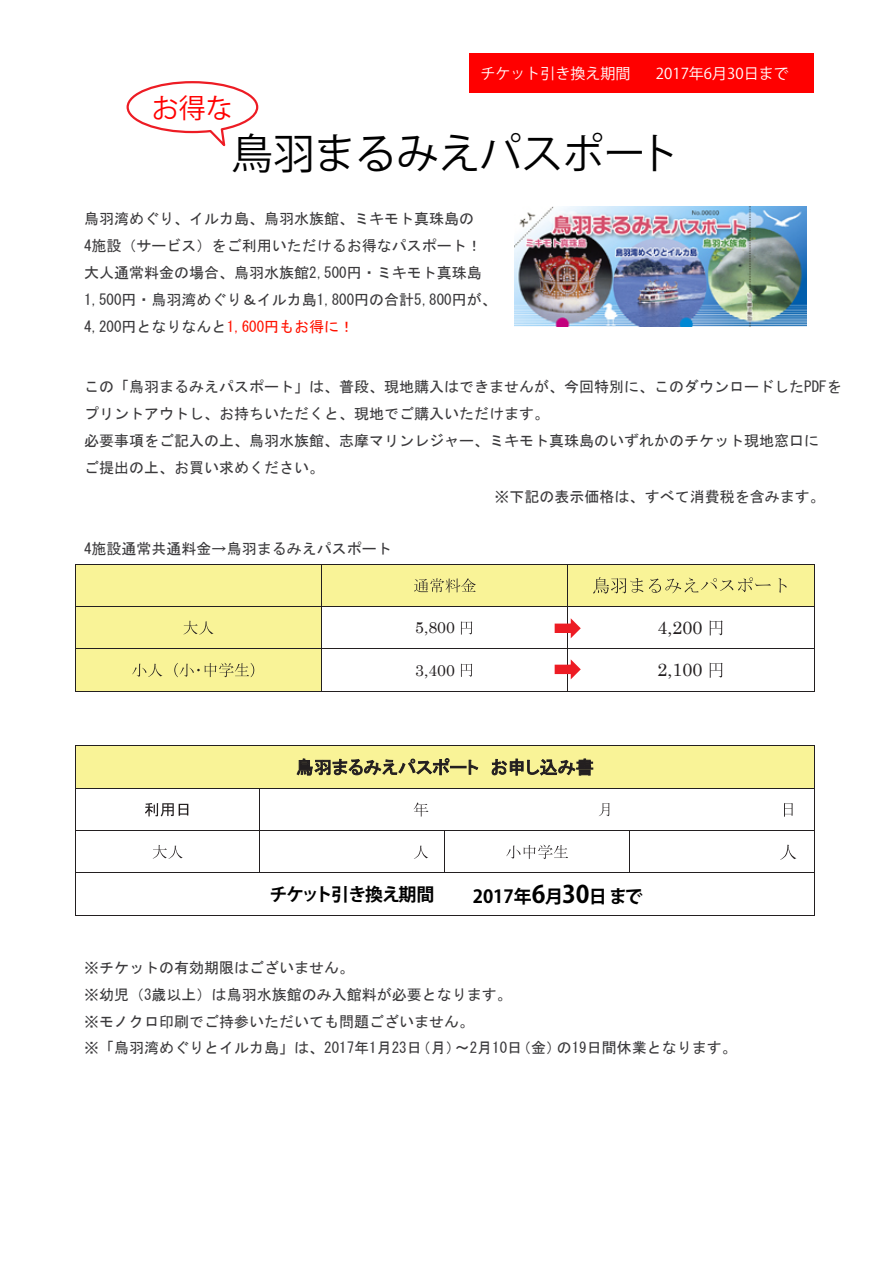
<style>
.page{position:relative;width:893px;height:1263px;background:#fff}
.page>*{position:absolute;margin:0;border:0;box-sizing:border-box;transform-origin:0 0}
.t1{font:42px "Shin Go Pro Bold 90 msp 90 ms RKSJ H";letter-spacing:-.015em;color:#000}
.t2{font:27px "Shin Go Pro Bold 90 msp 90 ms RKSJ H";color:#f00}
.t3{font:700 18px "Koz Go Pro";letter-spacing:-.065em;color:#000}
.t4{font:18px "Century";color:#231f20}
.t5{font:15.9px "Century";color:#231f20}
.t6{font:15px/27px "MS Gothic";color:#3a393b}
.t7{font:15px "Shin Go Pro Bold 90 msp 90 ms RKSJ H";color:#fff}
.s1{color:#ff1200}
.s2{font-size:24px}
</style>
<div class="page">
<div style="left:76px;top:565px;width:245px;height:7px;background:#f9f397"></div>
<div style="left:76px;top:572px;width:7px;height:27px;background:#f9f397"></div>
<div style="left:314px;top:572px;width:7px;height:27px;background:#f9f397"></div>
<div style="left:76px;top:599px;width:245px;height:7px;background:#f9f397"></div>
<div style="left:83px;top:572px;width:231px;height:27px;background:#f9f397"></div>
<div style="left:322px;top:565px;width:246px;height:7px;background:#f9f397"></div>
<div style="left:322px;top:572px;width:8px;height:27px;background:#f9f397"></div>
<div style="left:560px;top:572px;width:8px;height:27px;background:#f9f397"></div>
<div style="left:322px;top:599px;width:246px;height:7px;background:#f9f397"></div>
<div style="left:330px;top:572px;width:230px;height:27px;background:#f9f397"></div>
<svg style="left:414px;top:578px;width:62px;height:15px"></svg>
<div style="left:568px;top:565px;width:246px;height:7px;background:#f9f397"></div>
<div style="left:568px;top:572px;width:8px;height:27px;background:#f9f397"></div>
<div style="left:806px;top:572px;width:8px;height:27px;background:#f9f397"></div>
<div style="left:568px;top:599px;width:246px;height:7px;background:#f9f397"></div>
<div style="left:576px;top:572px;width:230px;height:27px;background:#f9f397"></div>
<svg style="left:593px;top:577px;width:193px;height:17px"></svg>
<hr style="left:75px;top:564px;width:739px;height:1px;background:#231f20">
<hr style="left:75px;top:565px;width:1px;height:41px;background:#231f20">
<hr style="left:321px;top:565px;width:1px;height:41px;background:#231f20">
<hr style="left:567px;top:565px;width:1px;height:41px;background:#231f20">
<hr style="left:814px;top:565px;width:1px;height:41px;background:#231f20">
<div style="left:76px;top:607px;width:245px;height:7px;background:#f9f397"></div>
<div style="left:76px;top:614px;width:7px;height:27px;background:#f9f397"></div>
<div style="left:314px;top:614px;width:7px;height:27px;background:#f9f397"></div>
<div style="left:76px;top:641px;width:245px;height:8px;background:#f9f397"></div>
<div style="left:83px;top:614px;width:231px;height:27px;background:#f9f397"></div>
<svg style="left:183px;top:621px;width:31px;height:14px"></svg>
<svg style="left:461px;top:621px;width:11px;height:14px"></svg>
<svg style="left:710px;top:620px;width:13px;height:16px"></svg>
<hr style="left:75px;top:606px;width:739px;height:1px;background:#231f20">
<hr style="left:75px;top:607px;width:1px;height:42px;background:#231f20">
<hr style="left:321px;top:607px;width:1px;height:42px;background:#231f20">
<hr style="left:567px;top:607px;width:1px;height:42px;background:#231f20">
<hr style="left:814px;top:607px;width:1px;height:42px;background:#231f20">
<div style="left:76px;top:649px;width:245px;height:8px;background:#f9f397"></div>
<div style="left:76px;top:657px;width:7px;height:26px;background:#f9f397"></div>
<div style="left:314px;top:657px;width:7px;height:26px;background:#f9f397"></div>
<div style="left:76px;top:683px;width:245px;height:8px;background:#f9f397"></div>
<div style="left:83px;top:657px;width:231px;height:26px;background:#f9f397"></div>
<svg style="left:132px;top:663px;width:122px;height:14px"></svg>
<svg style="left:461px;top:664px;width:11px;height:13px"></svg>
<svg style="left:710px;top:663px;width:13px;height:15px"></svg>
<hr style="left:75px;top:649px;width:739px;height:1px;background:#231f20">
<hr style="left:75px;top:649px;width:1px;height:43px;background:#231f20">
<hr style="left:75px;top:691px;width:246px;height:1px;background:#231f20">
<hr style="left:321px;top:649px;width:1px;height:43px;background:#231f20">
<hr style="left:322px;top:691px;width:245px;height:1px;background:#231f20">
<hr style="left:567px;top:649px;width:1px;height:43px;background:#231f20">
<hr style="left:568px;top:691px;width:246px;height:1px;background:#231f20">
<hr style="left:814px;top:649px;width:1px;height:43px;background:#231f20">
<div style="left:76px;top:746px;width:738px;height:8px;background:#f9f397"></div>
<div style="left:76px;top:754px;width:7px;height:27px;background:#f9f397"></div>
<div style="left:806px;top:754px;width:8px;height:27px;background:#f9f397"></div>
<div style="left:76px;top:781px;width:738px;height:7px;background:#f9f397"></div>
<div style="left:83px;top:754px;width:723px;height:27px;background:#f9f397"></div>
<svg style="left:296px;top:758px;width:182px;height:18px"></svg>
<svg style="left:492px;top:758px;width:101px;height:18px"></svg>
<hr style="left:75px;top:746px;width:739px;height:1px;background:#231f20">
<hr style="left:75px;top:746px;width:1px;height:42px;background:#231f20">
<hr style="left:814px;top:746px;width:1px;height:42px;background:#231f20">
<svg style="left:145px;top:803px;width:43px;height:13px"></svg>
<svg style="left:413px;top:803px;width:15px;height:14px"></svg>
<svg style="left:599px;top:803px;width:11px;height:13px"></svg>
<svg style="left:784px;top:803px;width:9px;height:14px"></svg>
<hr style="left:75px;top:788px;width:739px;height:1px;background:#231f20">
<hr style="left:75px;top:789px;width:1px;height:41px;background:#231f20">
<hr style="left:260px;top:789px;width:1px;height:41px;background:#231f20">
<hr style="left:814px;top:789px;width:1px;height:41px;background:#231f20">
<svg style="left:153px;top:845px;width:30px;height:14px"></svg>
<svg style="left:414px;top:846px;width:14px;height:13px"></svg>
<svg style="left:506px;top:845px;width:62px;height:14px"></svg>
<svg style="left:780px;top:845px;width:16px;height:15px"></svg>
<hr style="left:75px;top:830px;width:739px;height:1px;background:#231f20">
<hr style="left:75px;top:831px;width:1px;height:42px;background:#231f20">
<hr style="left:260px;top:831px;width:1px;height:42px;background:#231f20">
<hr style="left:444px;top:831px;width:1px;height:42px;background:#231f20">
<hr style="left:629px;top:831px;width:1px;height:42px;background:#231f20">
<hr style="left:814px;top:831px;width:1px;height:42px;background:#231f20">
<hr style="left:75px;top:873px;width:739px;height:1px;background:#231f20">
<hr style="left:75px;top:873px;width:1px;height:43px;background:#231f20">
<hr style="left:75px;top:915px;width:739px;height:1px;background:#231f20">
<hr style="left:814px;top:873px;width:1px;height:43px;background:#231f20">
<svg style="left:554px;top:659px;width:27px;height:21px"></svg>
<svg style="left:554px;top:618px;width:27px;height:21px"></svg>
<div style="left:469px;top:53px;width:344px;height:40px;background:#f00"></div>
<svg style="left:126px;top:81px;width:133px;height:66px"></svg>
<img style="left:515px;top:207px;width:291px;height:120px">
<h2 class="t2" style="left:152px;top:93px;width:82px">お得な</h2>
<p class="t7" style="left:480px;top:65px;width:310px">チケット引き換え期間 　2017年6月30日まで</p>
<h1 class="t1" style="left:231px;top:130px;width:450px">鳥羽まるみえパスポート</h1>
<p class="t6" style="left:84px;top:206px;width:414px">鳥羽湾めぐり、イルカ島、鳥羽水族館、ミキモト真珠島の<br>4施設（サービス）をご利用いただけるお得なパスポート！大人通常料金の場合、鳥羽水族館2,500円・ミキモト真珠島1,500円・鳥羽湾めぐり＆イルカ島1,800円の合計5,800円が、4,200円となりなんと<span class="s1">1,600円もお得に！</span></p>
<p class="t6" style="left:84px;top:373px;width:759px">この「鳥羽まるみえパスポート」は、普段、現地購入はできませんが、今回特別に、このダウンロードしたPDFをプリントアウトし、お持ちいただくと、現地でご購入いただけます。<br>必要事項をご記入の上、鳥羽水族館、志摩マリンレジャー、ミキモト真珠島のいずれかのチケット現地窓口に<br>ご提出の上、お買い求めください。</p>
<p class="t6" style="left:84px;top:535px;width:309px">4施設通常共通料金→鳥羽まるみえパスポート</p>
<p class="t6" style="left:495px;top:483px;width:331px">※下記の表示価格は、すべて消費税を含みます。</p>
<p class="t5" style="left:415px;top:614px;width:41px">5,800</p>
<p class="t4" style="left:657px;top:613px;width:47px">4,200</p>
<p class="t5" style="left:415px;top:657px;width:41px">3,400</p>
<p class="t4" style="left:657px;top:655px;width:47px">2,100</p>
<p class="t3" style="left:269px;top:883px;width:166px">チケット引き換え期間</p>
<p class="t3" style="left:473px;top:885px;width:172px">2017年<span class="s2">6</span>月<span class="s2">30</span>日 まで</p>
<p class="t6" style="left:84px;top:954px;width:272px">※チケットの有効期限はございません。</p>
<p class="t6" style="left:84px;top:981px;width:429px">※幼児（3歳以上）は鳥羽水族館のみ入館料が必要となります。※モノクロ印刷でご持参いただいても問題ございません。</p>
<p class="t6" style="left:84px;top:1034px;width:654px">※「鳥羽湾めぐりとイルカ島」は、2017年1月23日（月）～2月10日（金）の19日間休業となります。</p>
</div>
